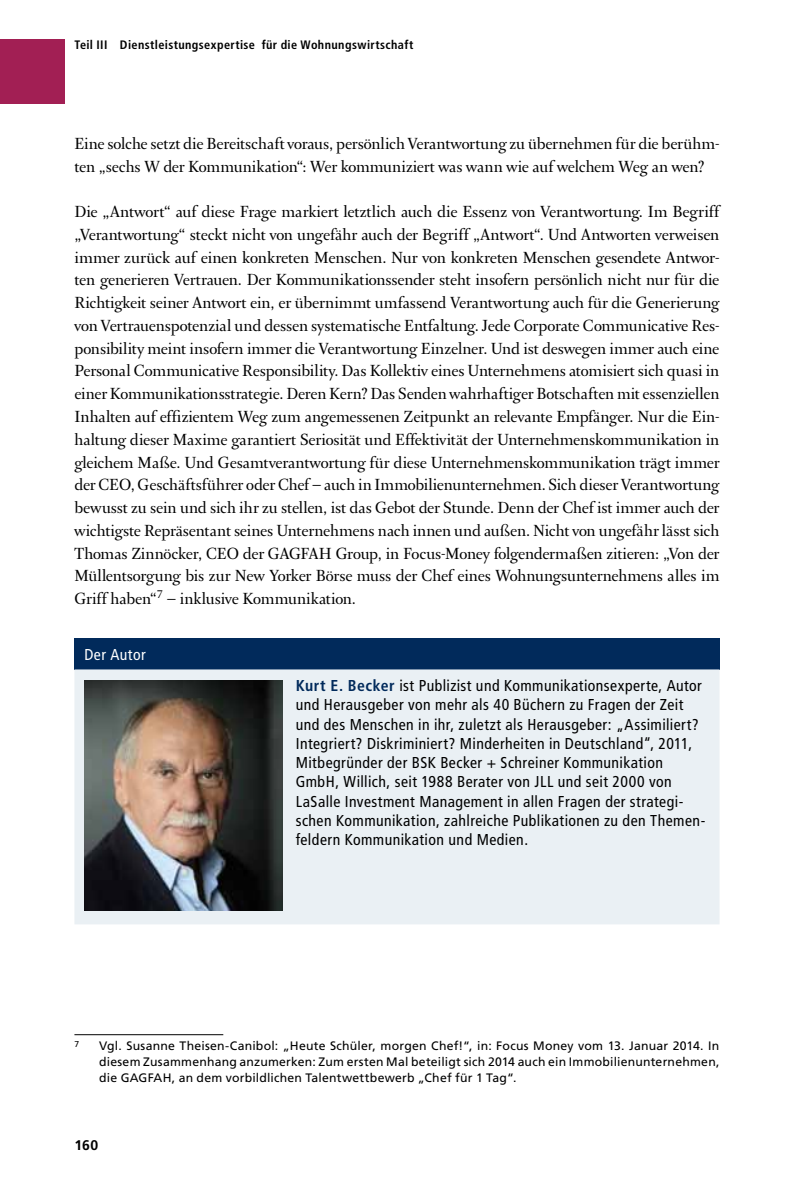
<style>
.page{position:relative;width:794px;height:1191px;background:#fff}
.page>*{position:absolute;margin:0;border:0;box-sizing:border-box;transform-origin:0 0}
.t1{font:19.25px/22.8px "Arnhem Fine";letter-spacing:-.01em;color:#000}
.t2{font:condensed 15.75px/19.2px "Frutiger";letter-spacing:.025em;color:#000}
.t3{font:condensed 15.75px "Frutiger";letter-spacing:.03em;color:#fff}
.t4{font:700 14px "Frutiger";color:#000}
.t5{font:12.25px/15.8px "Frutiger";letter-spacing:.015em;color:#000;text-align:justify}
.t6{font:700 condensed 12.25px "Frutiger";letter-spacing:.03em;color:#000}
.t7{font:8.58px "Frutiger";color:#000}
.s1{font-weight:700;color:#012a5b}
</style>
<div class="page">
<div style="left:0;top:40px;width:64px;height:64px;background:#a21f54"></div>
<div style="left:74px;top:638px;width:645px;height:31px;background:#012a5b"></div>
<div style="left:74px;top:669px;width:645px;height:255px;background:#eaf0f4"></div>
<img style="left:84px;top:680px;width:199px;height:230px">
<hr style="left:74px;top:1034px;width:149px;height:1px;background:#000">
<p class="t6" style="left:74px;top:37px;width:340px">Teil III Dienstleistungsexpertise für die Wohnungswirtschaft</p>
<p class="t1" style="left:74px;top:133px;width:646px">Eine solche setzt die Bereitschaft voraus, persönlich Verantwortung zu übernehmen für die berühm&shy;ten „sechs W der Kommunikation“: Wer kommuniziert was wann wie auf welchem Weg an wen?</p>
<p class="t1" style="left:74px;top:201px;width:646px;text-align:justify">Die „Antwort“ auf diese Frage markiert letztlich auch die Essenz von Verantwortung. Im Begriff „Verantwortung“ steckt nicht von ungefähr auch der Begriff „Antwort“. Und Antworten verweisen immer zurück auf einen konkreten Menschen. Nur von konkreten Menschen gesendete Antwor&shy;ten generieren Vertrauen. Der Kommunikationssender steht insofern persönlich nicht nur für die Richtigkeit seiner Antwort ein, er übernimmt umfassend Verantwortung auch für die Generierung von Vertrauenspotenzial und dessen systematische Entfaltung. Jede Corporate Communicative Res&shy;ponsibility meint insofern immer die Verantwortung Einzelner. Und ist deswegen immer auch eine Personal Communicative Responsibility. Das Kollektiv eines Unternehmens atomisiert sich quasi in einer Kommunikationsstrategie. Deren Kern? Das Senden wahrhaftiger Botschaften mit essenziellen Inhalten auf effizientem Weg zum angemessenen Zeitpunkt an relevante Empfänger. Nur die Ein&shy;haltung dieser Maxime garantiert Seriosität und Effektivität der Unternehmenskommunikation in gleichem Maße. Und Gesamtverantwortung für diese Unternehmenskommunikation trägt immer der CEO, Geschäftsführer oder Chef – auch in Immobilienunternehmen. Sich dieser Verantwortung bewusst zu sein und sich ihr zu stellen, ist das Gebot der Stunde. Denn der Chef ist immer auch der wichtigste Repräsentant seines Unternehmens nach innen und außen. Nicht von ungefähr lässt sich Thomas Zinnöcker, CEO der GAGFAH Group, in Focus-Money folgendermaßen zitieren: „Von der Müllentsorgung bis zur New Yorker Börse muss der Chef eines Wohnungsunternehmens alles im Griff haben“<sup>7</sup> – inklusive Kommunikation.</p>
<p class="t3" style="left:84px;top:645px;width:63px">Der Autor</p>
<p class="t2" style="left:296px;top:676px;width:411px"><span class="s1">Kurt E. Becker</span> ist Publizist und Kommunikationsexperte, Autor und Herausgeber von mehr als 40 Büchern zu Fragen der Zeit und des Menschen in ihr, zuletzt als Herausgeber: „Assimiliert?<br>Integriert? Diskriminiert? Minderheiten in Deutschland“, 2011, Mitbegründer der BSK Becker + Schreiner Kommunikation GmbH, Willich, seit 1988 Berater von JLL und seit 2000 von LaSalle Investment Management in allen Fragen der strategi&shy;schen Kommunikation, zahlreiche Publikationen zu den Themen&shy;feldern Kommunikation und Medien.</p>
<p class="t7" style="left:74px;top:1038px;width:6px">7</p>
<p class="t5" style="left:99px;top:1038px;width:622px">Vgl. Susanne Theisen-Canibol: „Heute Schüler, morgen Chef!“, in: Focus Money vom 13. Januar 2014. In diesem Zusammenhang anzumerken: Zum ersten Mal beteiligt sich 2014 auch ein Immobilienunternehmen, die GAGFAH, an dem vorbildlichen Talentwettbewerb „Chef für 1 Tag“.</p>
<p class="t4" style="left:74px;top:1137px;width:25px">160</p>
</div>
